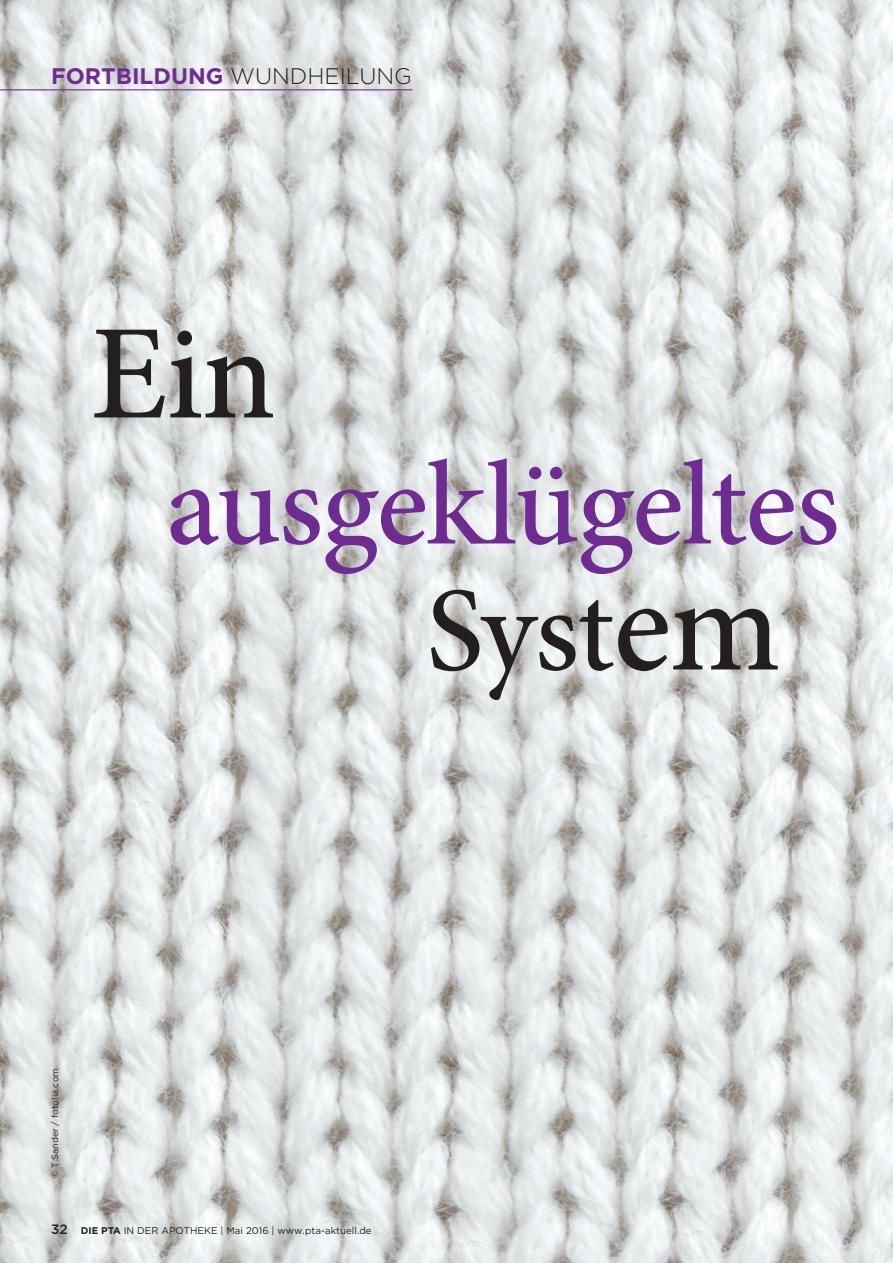
<style>
.page{position:relative;width:893px;height:1263px;background:#fff}
.page>*{position:absolute;margin:0;border:0;box-sizing:border-box;transform-origin:0 0}
.t1{font:500 135px "Minion Pro";color:#231f20}
.t2{font:500 120px/126px "Minion Pro";letter-spacing:-.015em;color:#6e2c91}
.t3{font:700 22.5px "Gotham";color:#6e2c91}
.t4{font:9.75px "Gotham";color:#231f20}
.t5{font:9px "Gotham";color:#231f20}
.s1{font-weight:300;color:#231f20}
.s2{color:#231f20}
.s3{font-size:135px;color:#231f20}
.s4{font-weight:500;font-size:13.5px}
.s5{font-weight:700}
</style>
<div class="page">
<img style="left:0;top:0;width:893px;height:1263px">
<hr style="left:0;top:89px;width:412px;height:1px;background:#6e2c91">
<h3 class="t3" style="left:51px;top:61px;width:362px">FORTBILDUNG <span class="s1">WUNDHEILUNG</span></h3>
<h1 class="t1" style="left:91px;top:283px;width:187px">Ein</h1>
<h2 class="t2" style="left:426px;top:442px;width:415px;text-indent:-260px">ausgeklügeltes<br><span class="s2">Syst</span><span class="s3">em</span></h2>
<p class="t5" style="left:49px;top:1178px;width:111px;rotate:-90deg">© T.Sander / fotolia.com</p>
<p class="t4" style="left:51px;top:1224px;width:322px"><span class="s4">32</span> <span class="s5">DIE PTA</span> IN DER APOTHEKE | Mai 2016 | www.pta-aktuell.de</p>
</div>
